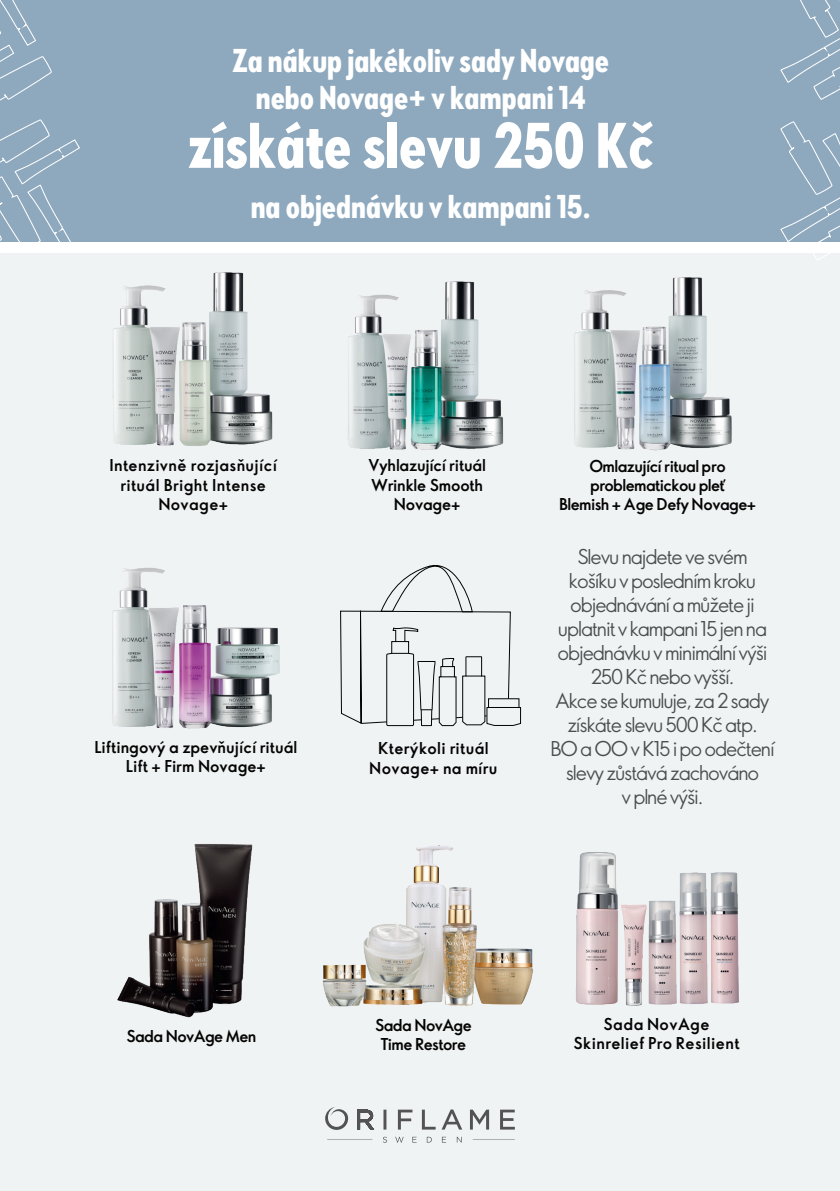
<style>
.page{position:relative;width:840px;height:1191px;background:#fff}
.page>*{position:absolute;margin:0;border:0;box-sizing:border-box;transform-origin:0 0}
.t1{font:700 60px "Oriflame Sans Cond 2.0";color:#fff}
.t2{font:700 30.8px/37px "Oriflame Sans Cond 2.0";color:#fff;text-align:center}
.t3{font:20px/24px "Oriflame Sans 2.0";letter-spacing:-.055em;color:#4b4e51;text-align:center}
.t4{font:700 16px/19.4px "Oriflame Sans 2.0";letter-spacing:-.04em;color:#040503;text-align:center}
.t5{font:700 16px/19.2px "Oriflame Sans 2.0";color:#040503;text-align:center}
.t6{font:700 16px/19.6px "Oriflame Sans 2.0";letter-spacing:.02em;color:#040503;text-align:center}
.t7{font:700 16px/19px "Oriflame Sans 2.0";letter-spacing:.025em;color:#040503;text-align:center}
</style>
<div class="page">
<div style="left:0;top:253px;width:839px;height:938px;background:#f0f3f4"></div>
<div style="left:0;top:0;width:839px;height:242px;background:#8ea9be"></div>
<svg style="left:325px;top:1107px;width:189px;height:35px"></svg>
<svg style="left:340px;top:565px;width:181px;height:162px"></svg>
<svg style="left:0;top:0;width:52px;height:101px"></svg>
<svg style="left:780px;top:121px;width:59px;height:139px"></svg>
<svg style="left:0;top:120px;width:80px;height:122px"></svg>
<svg style="left:780px;top:0;width:59px;height:100px"></svg>
<img style="left:112px;top:272px;width:161px;height:174px">
<img style="left:348px;top:281px;width:156px;height:169px">
<img style="left:574px;top:277px;width:158px;height:174px">
<img style="left:112px;top:567px;width:168px;height:162px">
<img style="left:117px;top:844px;width:136px;height:174px">
<img style="left:575px;top:852px;width:164px;height:154px">
<img style="left:323px;top:845px;width:210px;height:162px">
<h2 class="t2" style="left:232px;top:41px;width:378px">Za nákup jakékoliv sady Novage nebo Novage+ v kampani 14</h2>
<h1 class="t1" style="left:187px;top:104px;width:467px">získáte slevu 250 Kč</h1>
<h2 class="t2" style="left:250px;top:187px;width:341px">na objednávku v kampani 15.</h2>
<p class="t6" style="left:109px;top:455px;width:169px">Intenzivně rozjasňující rituál Bright Intense<br>Novage+</p>
<p class="t5" style="left:94px;top:737px;width:204px">Liftingový a zpevňující rituál<br>Lift + Firm Novage+</p>
<p class="t5" style="left:368px;top:455px;width:119px">Vyhlazující rituál<br>Wrinkle Smooth<br>Novage+</p>
<p class="t6" style="left:369px;top:738px;width:130px">Kterýkoli rituál<br>Novage+ na míru</p>
<p class="t4" style="left:558px;top:455px;width:198px">Omlazující ritual pro problematickou pleť<br>Blemish + Age Defy Novage+</p>
<p class="t3" style="left:550px;top:543px;width:226px">Slevu najdete ve svém<br>košíku v posledním kroku objednávání a můžete ji uplatnit v kampani 15 jen na objednávku v minimální výši<br>250 Kč nebo vyšší.<br>Akce se kumuluje, za 2 sady získáte slevu 500 Kč atp.<br>BO a OO v K15 i po odečtení slevy zůstává zachováno<br>v plné výši.</p>
<p class="t4" style="left:126px;top:1025px;width:131px">Sada NovAge Men</p>
<p class="t4" style="left:375px;top:1015px;width:98px">Sada NovAge<br>Time Restore</p>
<p class="t7" style="left:573px;top:1014px;width:167px">Sada NovAge<br>Skinrelief Pro Resilient</p>
</div>
